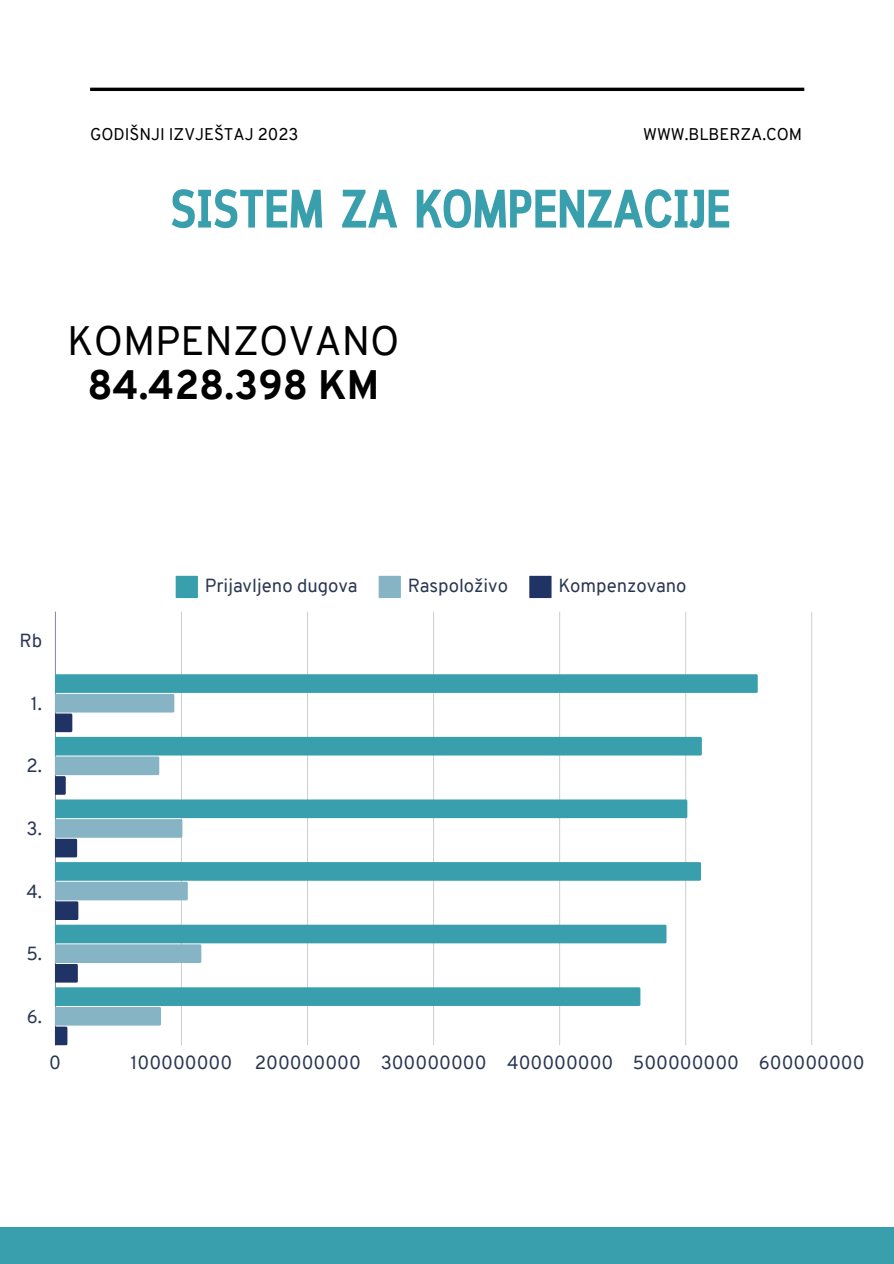
<style>
.page{position:relative;width:894px;height:1264px;background:#fff}
.page>*{position:absolute;margin:0;border:0;box-sizing:border-box;transform-origin:0 0}
.t1{font:700 54px "Cloud Cond";color:#399fad}
.t2{font:40.05px/43.8px "Overpass";color:#000;text-align:center}
.t3{font:18.45px "Overpass";color:#2a3652}
.t4{font:16.5px "Overpass";color:#000001}
.s1{font-weight:800}
</style>
<div class="page">
<div style="left:0;top:1226px;width:893px;height:37px;background:#399fad"></div>
<hr style="left:90px;top:88px;width:714px;height:3px;background:#000001">
<svg style="left:176px;top:576px;width:22px;height:22px"></svg>
<svg style="left:378px;top:576px;width:23px;height:22px"></svg>
<svg style="left:529px;top:576px;width:22px;height:22px"></svg>
<hr style="left:55px;top:611px;width:1px;height:434px;background:#8a91a0">
<hr style="left:181px;top:611px;width:1px;height:434px;background:#cbced4">
<hr style="left:307px;top:611px;width:1px;height:434px;background:#cbced4">
<hr style="left:433px;top:611px;width:1px;height:434px;background:#ced1d7">
<hr style="left:559px;top:611px;width:1px;height:434px;background:#d1d4da">
<hr style="left:685px;top:611px;width:1px;height:434px;background:#d5d7dd">
<hr style="left:811px;top:611px;width:1px;height:434px;background:#d8dadf">
<svg style="left:55px;top:674px;width:702px;height:371px"></svg>
<p class="t4" style="left:90px;top:127px;width:210px">GODIŠNJI IZVJEŠTAJ 2023</p>
<p class="t4" style="left:643px;top:127px;width:160px">WWW.BLBERZA.COM</p>
<h2 class="t1" style="left:170px;top:188px;width:561px">SISTEM ZA KOMPENZACIJE</h2>
<h1 class="t2" style="left:67px;top:323px;width:334px">KOMPENZOVANO<br><span class="s1">84.428.398 KM</span></h1>
<p class="t3" style="left:20px;top:633px;width:24px">Rb</p>
<p class="t3" style="left:205px;top:578px;width:154px">Prijavljeno dugova</p>
<p class="t3" style="left:407px;top:578px;width:102px">Raspoloživo</p>
<p class="t3" style="left:558px;top:578px;width:130px">Kompenzovano</p>
<p class="t3" style="left:31px;top:695px;width:13px">1.</p>
<p class="t3" style="left:27px;top:758px;width:17px">2.</p>
<p class="t3" style="left:27px;top:821px;width:17px">3.</p>
<p class="t3" style="left:26px;top:883px;width:17px">4.</p>
<p class="t3" style="left:26px;top:946px;width:17px">5.</p>
<p class="t3" style="left:27px;top:1008px;width:17px">6.</p>
<p class="t3" style="left:49px;top:1054px;width:13px">0</p>
<p class="t3" style="left:131px;top:1054px;width:735px">100000000 200000000 300000000 400000000 500000000 600000000</p>
</div>
